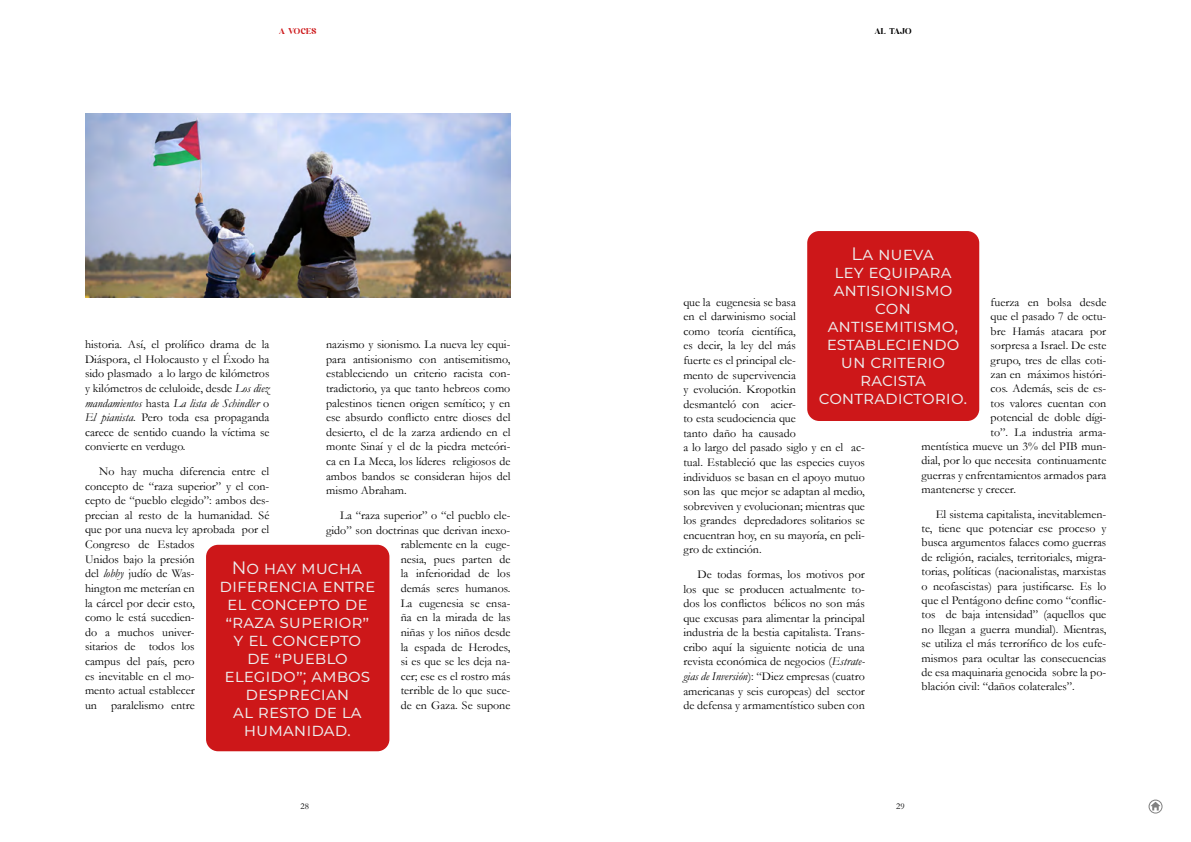
<style>
.page{position:relative;width:1191px;height:842px;background:#fff}
.page>*{position:absolute;margin:0;border:0;box-sizing:border-box;transform-origin:0 0}
.t1{font:18px/18px "Montserrat";letter-spacing:.01em;color:#ededed;text-align:center}
.t2{font:18px/18px "Montserrat";letter-spacing:.035em;color:#ededed;text-align:center}
.t3{font:12px/14.6px "Garamond";color:#000;text-align:justify}
.t4{font:9px "Garamond";color:#020203}
.t5{font:8px "Mogilte";letter-spacing:.045em;color:#cd1719}
.t6{font:8px "Mogilte";letter-spacing:.04em;color:#000}
.s1{font-style:italic}
</style>
<div class="page">
<div style="left:807px;top:231px;width:172px;height:190px;background:#cd1719;border-radius:12px"></div>
<div style="left:206px;top:545px;width:183px;height:206px;background:#cd1719;border-radius:12px"></div>
<img style="left:85px;top:113px;width:425px;height:185px">
<svg style="left:1148px;top:799px;width:14px;height:14px"></svg>
<p class="t5" style="left:279px;top:26px;width:39px">A VOCES</p>
<p class="t3" style="left:85px;top:337px;width:186px">historia. Así, el prolífico drama de la Diáspora, el Holocausto y el Éxodo ha sido plasmado a lo largo de kilómetros y kilómetros de celuloide, desde <span class="s1">Los diez mandamientos</span> hasta <span class="s1">La lista de Schindler</span> o <span class="s1">El pianista</span>. Pero toda esa propaganda carece de sentido cuando la víctima se convierte en verdugo.</p>
<p class="t3" style="left:85px;top:464px;width:186px;text-align:left;text-indent:14px">No hay mucha diferencia entre el concepto de “raza superior” y el con&shy;cepto de “pueblo elegido”: ambos des&shy;precian al resto de la humanidad. Sé que por una nueva ley aprobada por el<br>Congreso de Estados<br>Unidos bajo la presión<br>del <span class="s1">lobby</span> judío de Was-<br>hington me meterían en<br>la cárcel por decir esto,<br>como le está sucedien-<br>do a muchos univer-<br>sitarios de todos los<br>campus del país, pero<br>es inevitable en el mo-<br>mento actual establecer<br>un paralelismo entre</p>
<p class="t3" style="left:326px;top:337px;width:186px">nazismo y sionismo. La nueva ley equi&shy;para antisionismo con antisemitismo, estableciendo un criterio racista con&shy;tradictorio, ya que tanto hebreos como palestinos tienen origen semítico; y en ese absurdo conflicto entre dioses del desierto, el de la zarza ardiendo en el monte Sinaí y el de la piedra meteóri&shy;ca en La Meca, los líderes religiosos de ambos bandos se consideran hijos del mismo Abraham.</p>
<p class="t3" style="left:326px;top:508px;width:186px;text-align:right">La “raza superior” o “el pueblo ele&shy;gido” son doctrinas que derivan inexo&shy;rablemente en la euge-<br>nesia, pues parten de<br>la inferioridad de los<br>demás seres humanos.<br>La eugenesia se ensa-<br>ña en la mirada de las<br>niñas y los niños desde<br>la espada de Herodes,<br>si es que se les deja na-<br>cer; ese es el rostro más<br>terrible de lo que suce-<br>de en Gaza. Se supone</p>
<h1 class="t1" style="left:219px;top:558px;width:157px">No hay mucha diferencia entre el concepto de “raza superior” y el concepto<br>de “pueblo elegido”; ambos desprecian<br>al resto de la humanidad.</h1>
<p class="t4" style="left:301px;top:800px;width:10px">28</p>
<p class="t6" style="left:874px;top:26px;width:38px">AL TAJO</p>
<h1 class="t2" style="left:818px;top:244px;width:150px">La nueva<br>ley equipara antisionismo con antisemitismo, estableciendo un criterio racista contradictorio.</h1>
<p class="t3" style="left:683px;top:294px;width:183px;text-align:left">que la eugenesia se basa<br>en el darwinismo social<br>como teoría científica,<br>es decir, la ley del más<br>fuerte es el principal ele-<br>mento de supervivencia<br>y evolución. Kropotkin<br>desmanteló con acier-<br>to esta seudociencia que<br>tanto daño ha causado<br>a lo largo del pasado siglo y en el ac&shy;tual. Estableció que las especies cuyos individuos se basan en el apoyo mutuo son las que mejor se adaptan al medio, sobreviven y evolucionan; mientras que los grandes depredadores solitarios se encuentran hoy, en su mayoría, en peli&shy;gro de extinción.</p>
<p class="t3" style="left:683px;top:567px;width:183px;text-indent:14px">De todas formas, los motivos por los que se producen actualmente to&shy;dos los conflictos bélicos no son más que excusas para alimentar la principal industria de la bestia capitalista. Trans&shy;cribo aquí la siguiente noticia de una revista económica de negocios (<span class="s1">Estrate&shy;gias de Inversión</span>): “Diez empresas (cuatro americanas y seis europeas) del sector de defensa y armamentístico suben con</p>
<p class="t3" style="left:990px;top:295px;width:117px">fuerza en bolsa desde</p>
<p class="t3" style="left:990px;top:309px;width:117px">que el pasado 7 de octu-</p>
<p class="t3" style="left:990px;top:323px;width:117px">bre Hamás atacara por</p>
<p class="t3" style="left:990px;top:338px;width:117px">sorpresa a Israel. De este</p>
<p class="t3" style="left:990px;top:352px;width:117px">grupo, tres de ellas coti-</p>
<p class="t3" style="left:990px;top:367px;width:117px">zan en máximos históri-</p>
<p class="t3" style="left:990px;top:381px;width:117px">cos. Además, seis de es-</p>
<p class="t3" style="left:990px;top:395px;width:117px">tos valores cuentan con</p>
<p class="t3" style="left:990px;top:410px;width:117px">potencial de doble dígi-</p>
<p class="t3" style="left:990px;top:424px;width:117px">to”. La industria arma-</p>
<p class="t3" style="left:921px;top:439px;width:186px">mentística mueve un 3% del PIB mun-</p>
<p class="t3" style="left:921px;top:453px;width:186px">dial, por lo que necesita continuamente</p>
<p class="t3" style="left:921px;top:467px;width:186px">guerras y enfrentamientos armados para</p>
<p class="t3" style="left:921px;top:482px;width:96px">mantenerse y crecer.</p>
<p class="t3" style="left:921px;top:506px;width:186px;text-indent:14px">El sistema capitalista, inevitablemen&shy;te, tiene que potenciar ese proceso y busca argumentos falaces como guerras de religión, raciales, territoriales, migra&shy;torias, políticas (nacionalistas, marxistas o neofascistas) para justificarse. Es lo que el Pentágono define como “conflic&shy;tos de baja intensidad” (aquellos que no llegan a guerra mundial). Mientras, se utiliza el más terrorífico de los eufe&shy;mismos para ocultar las consecuencias de esa maquinaria genocida sobre la po&shy;blación civil: “daños colaterales”.</p>
<p class="t4" style="left:896px;top:800px;width:10px">29</p>
</div>
